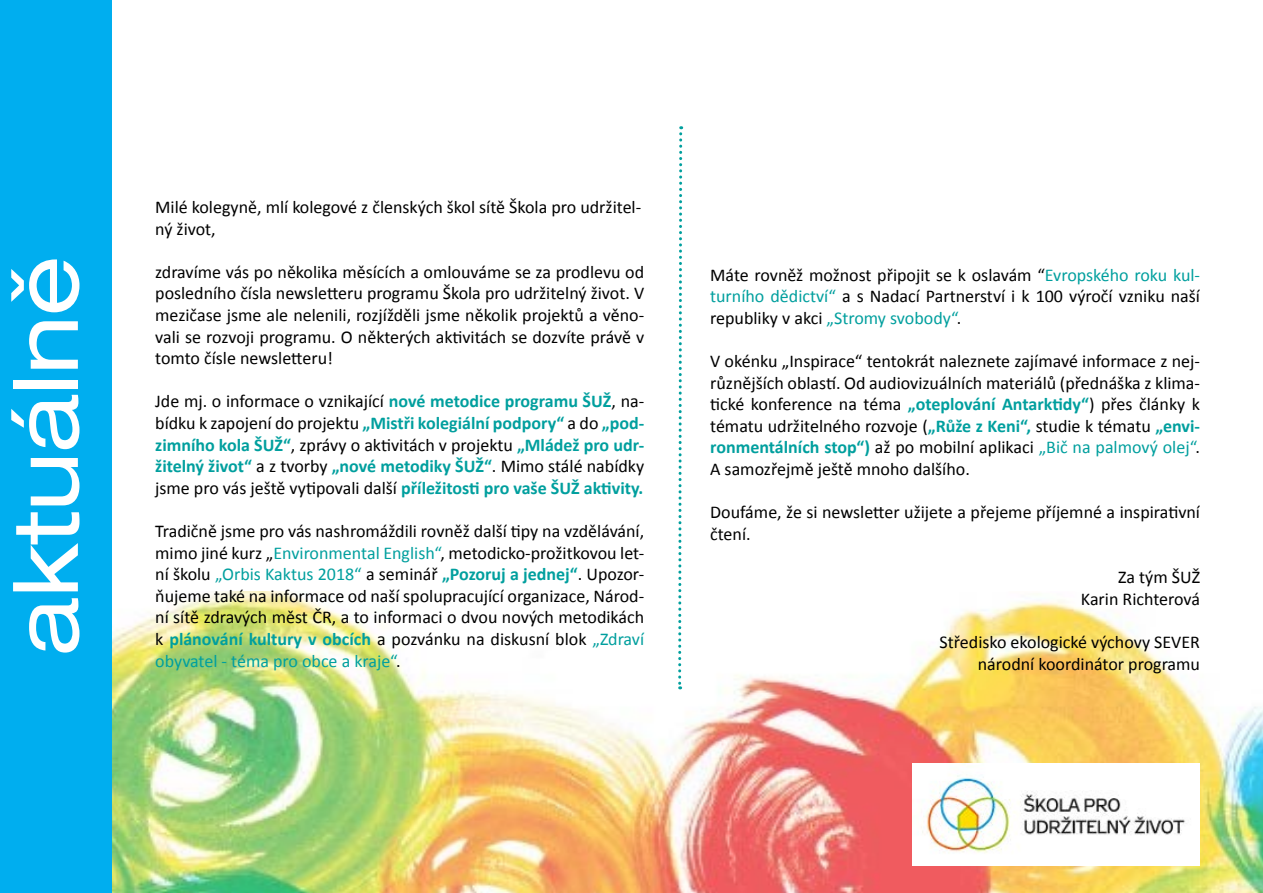
<style>
.page{position:relative;width:1263px;height:893px;background:#fff}
.page>*{position:absolute;margin:0;border:0;box-sizing:border-box;transform-origin:0 0}
.t1{font:expanded 90px "Helvetica Neue LT Pro";color:#fff}
.t2{font:18px/21.6px "Calibri";color:#000;text-align:justify}
.t3{font:700 18px/21.6px "Calibri";color:#009f9e;text-align:justify}
.s1{font-weight:400;color:#000}
.s2{color:#009f9e}
.s3{font-weight:700;color:#009f9e}
</style>
<div class="page">
<img style="left:112px;top:592px;width:1151px;height:301px">
<div style="left:0;top:0;width:112px;height:893px;background:#00aeef"></div>
<img style="left:913px;top:763px;width:287px;height:102px">
<svg style="left:677px;top:126px;width:7px;height:563px"></svg>
<h1 class="t1" style="left:-6px;top:656px;width:402px;rotate:-90deg">aktuálně</h1>
<p class="t2" style="left:155px;top:196px;width:488px">Milé kolegyně, mlí kolegové z členských škol sítě Škola pro udržitel&shy;ný život,</p>
<p class="t2" style="left:155px;top:260px;width:490px">zdravíme vás po několika měsících a omlouváme se za prodlevu od posledního čísla newsletteru programu Škola pro udržitelný život. V mezičase jsme ale nelenili, rozjížděli jsme několik projektů a věno&shy;vali se rozvoji programu. O některých aktivitách se dozvíte právě v tomto čísle newsletteru!</p>
<p class="t3" style="left:155px;top:390px;width:490px"><span class="s1">Jde mj. o informace o vznikající</span> nové metodice programu ŠUŽ<span class="s1">, na&shy;bídku k zapojení do projektu</span> „Mistři kolegiální podpory“ <span class="s1">a do</span> „pod&shy;zimního kola ŠUŽ“<span class="s1">, zprávy o aktivitách v projektu</span> „Mládež pro udr&shy;žitelný život“ <span class="s1">a z tvorby</span> „nové metodiky ŠUŽ“<span class="s1">. Mimo stálé nabídky jsme pro vás ještě vytipovali další</span> příležitosti pro vaše ŠUŽ aktivity.</p>
<p class="t2" style="left:155px;top:520px;width:491px">Tradičně jsme pro vás nashromáždili rovněž další tipy na vzdělávání, mimo jiné kurz „<span class="s2">Environmental English“</span>, metodicko-prožitkovou let&shy;ní školu <span class="s2">„Orbis Kaktus 2018“</span> a seminář <span class="s3">„Pozoruj a jednej“</span>. Upozor&shy;ňujeme také na informace od naší spolupracující organizace, Národ&shy;ní sítě zdravých měst ČR, a to informaci o dvou nových metodikách k <span class="s3">plánování kultury v obcích</span> a pozvánku na diskusní blok <span class="s2">„Zdraví obyvatel - téma pro obce a kraje“</span>.</p>
<p class="t2" style="left:710px;top:263px;width:491px">Máte rovněž možnost připojit se k oslavám “<span class="s2">Evropského roku kul&shy;turního dědictví“</span> a s Nadací Partnerství i k 100 výročí vzniku naší republiky v akci <span class="s2">„Stromy svobody“</span>.</p>
<p class="t2" style="left:710px;top:350px;width:491px">V okénku „Inspirace“ tentokrát naleznete zajímavé informace z nej&shy;různějších oblastí. Od audiovizuálních materiálů (přednáška z klima&shy;tické konference na téma <span class="s3">„oteplování Antarktidy“</span>) přes články k tématu udržitelného rozvoje (<span class="s3">„Růže z Keni“,</span> studie k tématu <span class="s3">„envi&shy;ronmentálních stop“)</span> až po mobilní aplikaci <span class="s2">„Bič na palmový olej“</span>.<br>A samozřejmě ještě mnoho dalšího.</p>
<p class="t2" style="left:710px;top:501px;width:491px">Doufáme, že si newsletter užijete a přejeme příjemné a inspirativní čtení.</p>
<p class="t2" style="left:1081px;top:566px;width:121px;text-align:right">Za tým ŠUŽ<br>Karin Richterová</p>
<p class="t2" style="left:939px;top:631px;width:262px;text-align:right">Středisko ekologické výchovy SEVER národní koordinátor programu</p>
</div>
